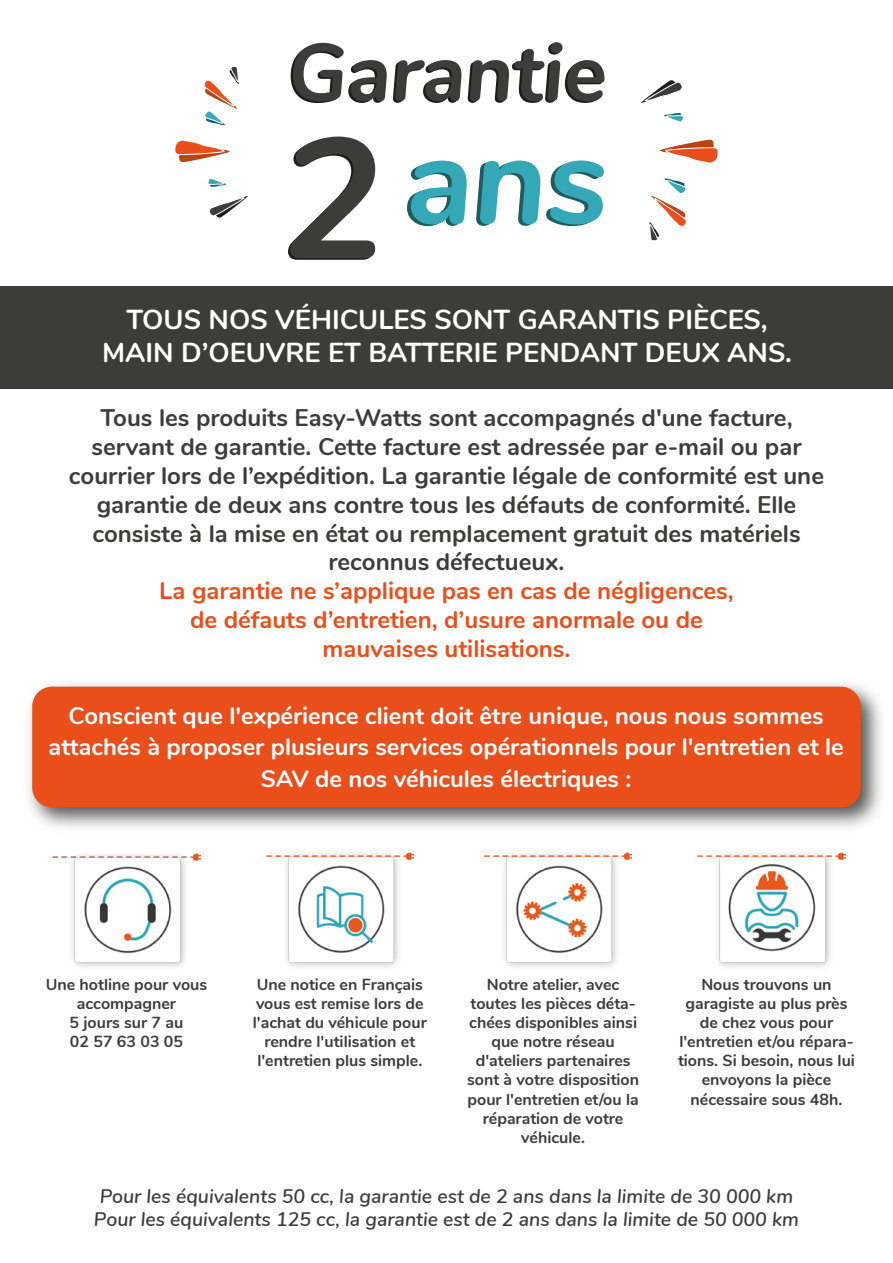
<style>
.page{position:relative;width:893px;height:1263px;background:#fff}
.page>*{position:absolute;margin:0;border:0;box-sizing:border-box;transform-origin:0 0}
.t1{font:700 27.45px/32.8px "Nunito";color:#fff;text-align:center}
.t2{font:700 24px/28.8px "Nunito";color:#3c3c3b;text-align:center}
.t3{font:700 24px/28.8px "Nunito";color:#e94e1b;text-align:center}
.t4{font:700 23.7px/31.3px "Nunito";color:#fff;text-align:center}
.t5{font:italic 600 19.5px/23.4px "Nunito";color:#3c3c3b;text-align:center}
.t6{font:700 15.9px/19.2px "Nunito";color:#3c3c3b;text-align:center}
</style>
<div class="page">
<div style="left:1px;top:286px;width:892px;height:103px;background:#3c3c3b"></div>
<svg style="left:291px;top:43px;width:96px;height:60px"></svg>
<svg style="left:393px;top:60px;width:68px;height:43px"></svg>
<svg style="left:468px;top:42px;width:136px;height:61px"></svg>
<svg style="left:288px;top:137px;width:87px;height:123px"></svg>
<svg style="left:407px;top:161px;width:60px;height:65px"></svg>
<svg style="left:476px;top:161px;width:64px;height:65px"></svg>
<svg style="left:546px;top:160px;width:58px;height:66px"></svg>
<svg style="left:209px;top:196px;width:39px;height:22px"></svg>
<svg style="left:208px;top:179px;width:18px;height:8px"></svg>
<svg style="left:174px;top:140px;width:56px;height:23px"></svg>
<svg style="left:204px;top:67px;width:35px;height:59px"></svg>
<svg style="left:641px;top:80px;width:42px;height:23px"></svg>
<svg style="left:664px;top:113px;width:20px;height:9px"></svg>
<svg style="left:659px;top:139px;width:60px;height:24px"></svg>
<svg style="left:649px;top:178px;width:38px;height:63px"></svg>
<img style="left:28px;top:684px;width:854px;height:144px">
<div style="left:32px;top:687px;width:829px;height:120px;background:#e94e1b;border-radius:20px"></div>
<img style="left:53px;top:853px;width:147px;height:114px">
<img style="left:266px;top:852px;width:148px;height:115px">
<img style="left:484px;top:852px;width:148px;height:115px">
<img style="left:698px;top:852px;width:147px;height:115px">
<h1 class="t1" style="left:102px;top:302px;width:691px">TOUS NOS VÉHICULES SONT GARANTIS PIÈCES,<br>MAIN D’OEUVRE ET BATTERIE PENDANT DEUX ANS.</h1>
<p class="t2" style="left:69px;top:402px;width:757px">Tous les produits Easy-Watts sont accompagnés d'une facture, servant de garantie. Cette facture est adressée par e-mail ou par courrier lors de l’expédition. La garantie légale de conformité est une garantie de deux ans contre tous les défauts de conformité. Elle consiste à la mise en état ou remplacement gratuit des matériels reconnus défectueux.</p>
<h2 class="t3" style="left:159px;top:575px;width:576px">La garantie ne s’applique pas en cas de négligences, de défauts d’entretien, d’usure anormale ou de mauvaises utilisations.</h2>
<h3 class="t4" style="left:49px;top:699px;width:797px">Conscient que l'expérience client doit être unique, nous nous sommes attachés à proposer plusieurs services opérationnels pour l'entretien et le<br>SAV de nos véhicules électriques :</h3>
<p class="t6" style="left:46px;top:973px;width:163px">Une hotline pour vous accompagner<br>5 jours sur 7 au<br>02 57 63 03 05</p>
<p class="t6" style="left:253px;top:973px;width:175px">Une notice en Français vous est remise lors de l'achat du véhicule pour rendre l'utilisation et l'entretien plus simple.</p>
<p class="t6" style="left:467px;top:973px;width:174px">Notre atelier, avec toutes les pièces déta&shy;chées disponibles ainsi que notre réseau d'ateliers partenaires sont à votre disposition pour l'entretien et/ou la réparation de votre véhicule.</p>
<p class="t6" style="left:678px;top:973px;width:178px">Nous trouvons un garagiste au plus près de chez vous pour l'entretien et/ou répara&shy;tions. Si besoin, nous lui envoyons la pièce nécessaire sous 48h.</p>
<p class="t5" style="left:94px;top:1183px;width:707px">Pour les équivalents 50 cc, la garantie est de 2 ans dans la limite de 30 000 km<br>Pour les équivalents 125 cc, la garantie est de 2 ans dans la limite de 50 000 km</p>
</div>
